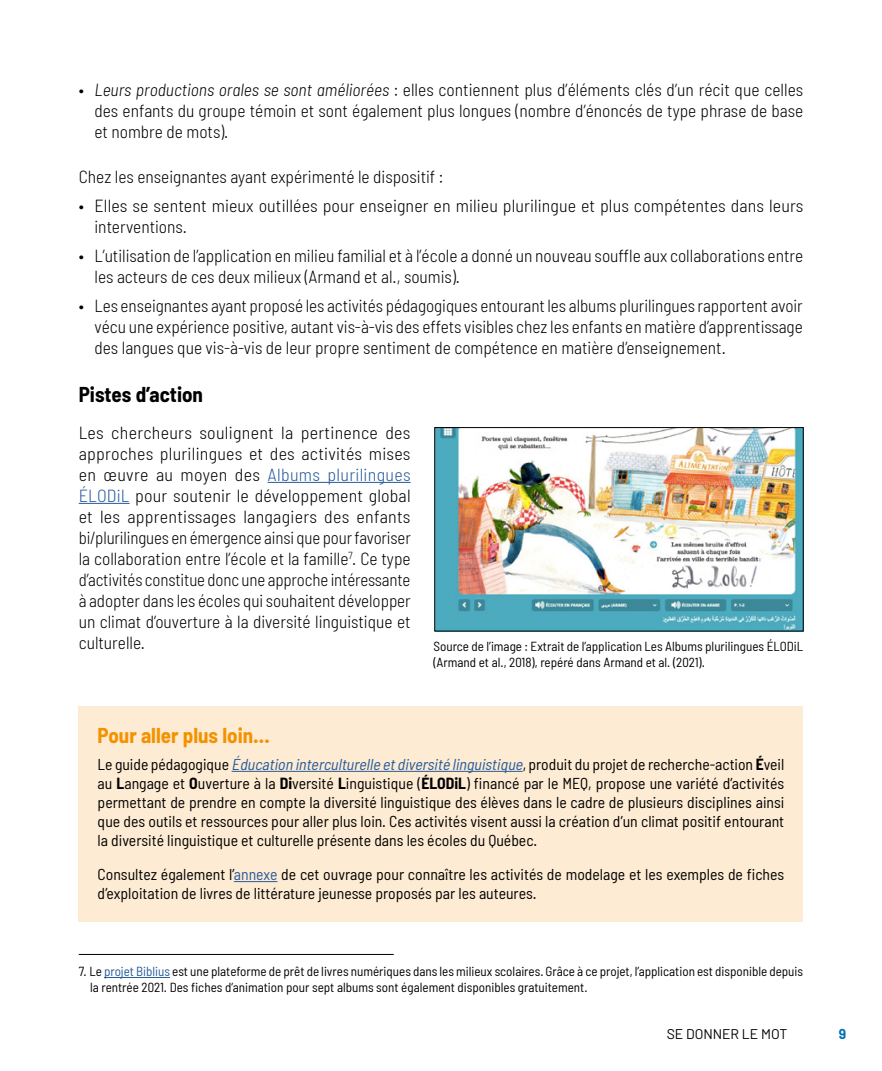
<style>
.page{position:relative;width:882px;height:1071px;background:#fff}
.page>*{position:absolute;margin:0;border:0;box-sizing:border-box;transform-origin:0 0}
.t1{font:700 semi-condensed 21px "Barlow";color:#f39200}
.t2{font:700 semi-condensed 21px "Barlow";color:#000}
.t3{font:300 semi-condensed 17.5px/21px "Barlow";color:#000;text-align:justify}
.t4{font:semi-condensed 15.75px/18.9px "Barlow";color:#000;text-align:justify}
.t5{font:14px "Barlow";color:#000}
.t6{font:700 14px "Barlow";color:#0070b9}
.t7{font:semi-condensed 13.12px/15.8px "Barlow";color:#000}
.s1{font-style:italic}
.s2{color:#275b9b}
.s3{font-style:italic;color:#275b9b}
.s4{font-weight:700}
</style>
<div class="page">
<hr style="left:268px;top:482px;width:143px;height:1px;background:#275b9b">
<hr style="left:79px;top:503px;width:51px;height:1px;background:#275b9b">
<hr style="left:79px;top:954px;width:315px;height:1px;background:#000">
<hr style="left:104px;top:977px;width:66px;height:1px;background:#275b9b">
<div style="left:79px;top:706px;width:724px;height:216px;background:#feebd3"></div>
<hr style="left:232px;top:771px;width:291px;height:1px;background:#275b9b">
<hr style="left:234px;top:881px;width:43px;height:1px;background:#275b9b">
<img style="left:436px;top:429px;width:366px;height:201px">
<div style="left:434px;top:427px;width:370px;height:205px;border:1px solid #000"></div>
<p class="t3" style="left:94px;top:79px;width:710px;text-indent:-16px">• <span class="s1">Leurs productions orales se sont améliorées</span> : elles contiennent plus d’éléments clés d’un récit que celles des enfants du groupe témoin et sont également plus longues (nombre d’énoncés de type phrase de base et nombre de mots).</p>
<p class="t3" style="left:79px;top:166px;width:366px">Chez les enseignantes ayant expérimenté le dispositif :</p>
<p class="t3" style="left:94px;top:194px;width:711px;text-indent:-16px">• Elles se sentent mieux outillées pour enseigner en milieu plurilingue et plus compétentes dans leurs interventions.</p>
<p class="t3" style="left:94px;top:244px;width:710px;text-indent:-16px">• L’utilisation de l’application en milieu familial et à l’école a donné un nouveau souffle aux collaborations entre les acteurs de ces deux milieux (Armand et al., soumis).</p>
<p class="t3" style="left:94px;top:294px;width:710px;text-indent:-16px">• Les enseignantes ayant proposé les activités pédagogiques entourant les albums plurilingues rapportent avoir vécu une expérience positive, autant vis-à-vis des effets visibles chez les enfants en matière d’apprentissage des langues que vis-à-vis de leur propre sentiment de compétence en matière d’enseignement.</p>
<p class="t2" style="left:79px;top:382px;width:126px">Pistes d’action</p>
<p class="t3" style="left:79px;top:422px;width:334px">Les chercheurs soulignent la pertinence des approches plurilingues et des activités mises en œuvre au moyen des <span class="s2">Albums plurilingues ÉLODiL</span> pour soutenir le développement global et les apprentissages langagiers des enfants bi/plurilingues en émergence ainsi que pour favoriser la collaboration entre l’école et la famille<sup>7</sup>. Ce type d’activités constitue donc une approche intéressante à adopter dans les écoles qui souhaitent développer un climat d’ouverture à la diversité linguistique et culturelle.</p>
<p class="t7" style="left:433px;top:638px;width:371px">Source de l’image : Extrait de l’application Les Albums plurilingues ÉLODiL (Armand et al., 2018), repéré dans Armand et al. (2021).</p>
<p class="t1" style="left:98px;top:723px;width:174px">Pour aller plus loin…</p>
<p class="t4" style="left:98px;top:755px;width:688px">Le guide pédagogique <span class="s3">Éducation interculturelle etdiversité linguistique</span>, produit du projet de recherche-action <span class="s4">É</span>veil au <span class="s4">L</span>angage et <span class="s4">O</span>uverture à la <span class="s4">Di</span>versité <span class="s4">L</span>inguistique (<span class="s4">ÉLODiL</span>) financé par le MEQ, propose une variété d’activités permettant de prendre en compte la diversité linguistique des élèves dans le cadre de plusieurs disciplines ainsi que des outils et ressources pour aller plus loin. Ces activités visent aussi la création d’un climat positif entourant la diversité linguistique et culturelle présente dans les écoles du Québec.</p>
<p class="t4" style="left:98px;top:865px;width:688px">Consultez également l’<span class="s2">annexe</span> de cet ouvrage pour connaître les activités de modelage et les exemples de fiches d’exploitation de livres de littérature jeunesse proposés par les auteures.</p>
<p class="t7" style="left:90px;top:964px;width:715px;text-indent:-11px">7. Le <span class="s2">projet Biblius</span> est une plateforme de prêt de livres numériques dans les milieux scolaires. Grâce à ce projet, l’application est disponible depuis la rentrée 2021. Des fiches d’animation pour sept albums sont également disponibles gratuitement.</p>
<p class="t5" style="left:667px;top:1025px;width:122px">SE DONNER LE MOT</p>
<p class="t6" style="left:839px;top:1025px;width:9px">9</p>
</div>
